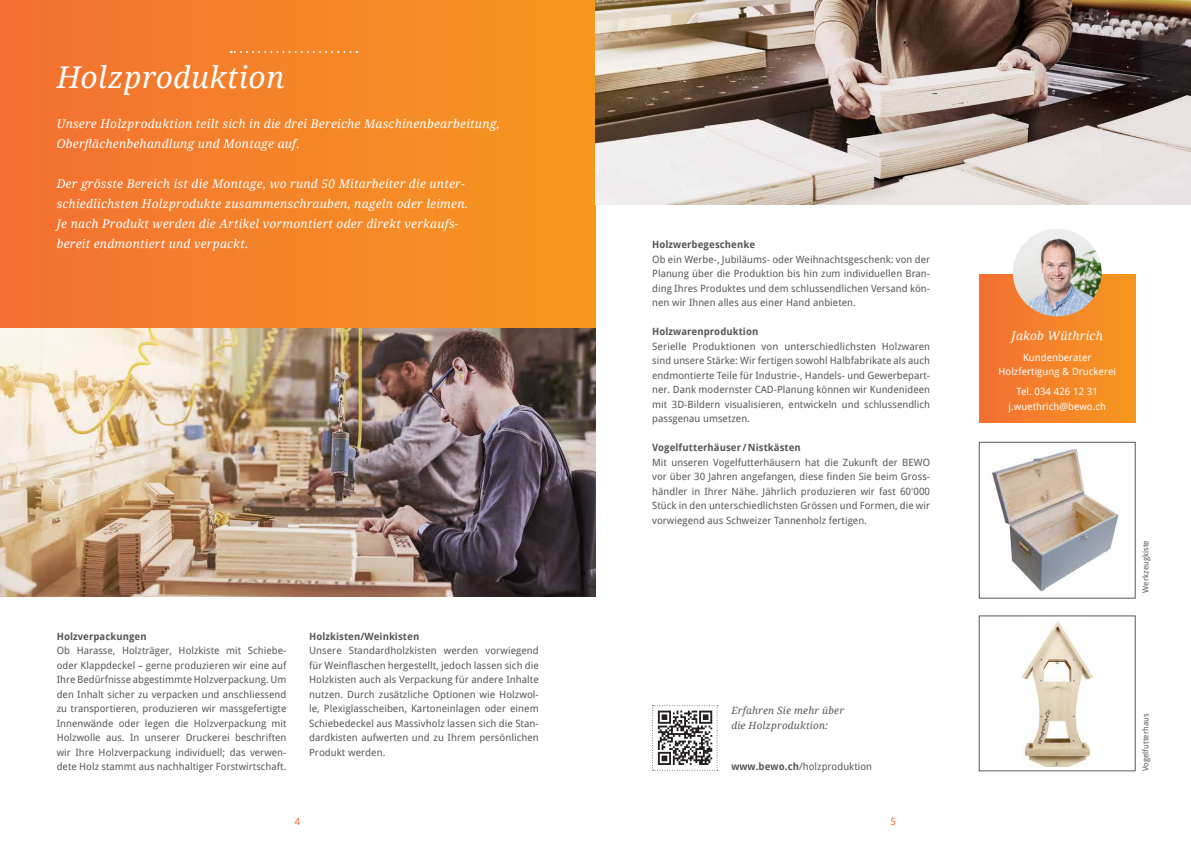
<style>
.page{position:relative;width:1191px;height:842px;background:#fff}
.page>*{position:absolute;margin:0;border:0;box-sizing:border-box;transform-origin:0 0}
.t1{font:italic 30px "Droid Serif";letter-spacing:.02em;color:#fff}
.t2{font:italic 12px/20px "Droid Serif";letter-spacing:.02em;color:#fff}
.t3{font:10px/14.5px "Droid Sans";letter-spacing:.005em;color:#57585a;text-align:justify}
.t4{font:700 10px "Droid Sans";letter-spacing:.005em;color:#57585a}
.t5{font:10px/14.5px "Droid Sans";letter-spacing:.005em;color:#fff;text-align:center}
.t6{font:italic 10px/14.5px "Droid Serif";letter-spacing:.02em;color:#57585a}
.t7{font:10px "Droid Sans";color:#f36e31}
.t8{font:8px "Droid Sans";letter-spacing:.005em;color:#57585a}
.s1{font-weight:700}
</style>
<div class="page">
<img style="left:992px;top:449px;width:127px;height:143px">
<div style="left:979px;top:442px;width:156px;height:156px;border:1px solid #57585a"></div>
<img style="left:1022px;top:621px;width:70px;height:145px">
<div style="left:0;top:0;width:595px;height:346px;background:linear-gradient(to right,#f37033,#f6981e)"></div>
<svg style="left:231px;top:51px;width:119px;height:2px"></svg>
<img style="left:0;top:328px;width:595px;height:268px">
<div style="left:979px;top:274px;width:156px;height:148px;background:linear-gradient(to right,#f36f33,#f6981e)"></div>
<img style="left:1013px;top:229px;width:88px;height:87px">
<img style="left:595px;top:0;width:596px;height:205px">
<svg style="left:652px;top:705px;width:66px;height:66px"></svg>
<h1 class="t1" style="left:57px;top:57px;width:229px">Holzproduktion</h1>
<p class="t2" style="left:57px;top:114px;width:444px">Unsere Holzproduktion teilt sich in die drei Bereiche Maschinenbearbeitung,<br>Oberflächenbehandlung und Montage auf.</p>
<p class="t2" style="left:57px;top:174px;width:413px">Der grösste Bereich ist die Montage, wo rund 50 Mitarbeiter die unter&shy;schiedlichsten Holzprodukte zusammenschrauben, nageln oder leimen.<br>Je nach Produkt werden die Artikel vormontiert oder direkt verkaufs&shy;bereit endmontiert und verpackt.</p>
<p class="t4" style="left:57px;top:630px;width:91px">Holzverpackungen</p>
<p class="t3" style="left:57px;top:643px;width:231px">Ob Harasse, Holzträger, Holzkiste mit Schiebe&shy;oder Klappdeckel – gerne produzieren wir eine auf Ihre Bedürfnisse abgestimmte Holzverpackung. Um den Inhalt sicher zu verpacken und anschliessend zu transportieren, produzieren wir massgefertigte Innenwände oder legen die Holzverpackung mit Holzwolle aus. In unserer Druckerei beschriften wir Ihre Holzverpackung individuell; das verwen&shy;dete Holz stammt aus nachhaltiger Forstwirtschaft.</p>
<p class="t4" style="left:309px;top:630px;width:112px">Holzkisten/Weinkisten</p>
<p class="t3" style="left:309px;top:643px;width:231px">Unsere Standardholzkisten werden vorwiegend für Weinflaschen hergestellt, jedoch lassen sich die Holzkisten auch als Verpackung für andere Inhalte nutzen. Durch zusätzliche Optionen wie Holzwol&shy;le, Plexiglasscheiben, Kartoneinlagen oder einem Schiebedeckel aus Massivholz lassen sich die Stan&shy;dardkisten aufwerten und zu Ihrem persönlichen Produkt werden.</p>
<p class="t4" style="left:652px;top:239px;width:104px">Holzwerbegeschenke</p>
<p class="t3" style="left:652px;top:252px;width:279px">Ob ein Werbe-, Jubiläums- oder Weihnachtsgeschenk: von der Planung über die Produktion bis hin zum individuellen Bran&shy;ding Ihres Produktes und dem schlussendlichen Versand kön&shy;nen wir Ihnen alles aus einer Hand anbieten.</p>
<p class="t4" style="left:652px;top:326px;width:108px">Holzwarenproduktion</p>
<p class="t3" style="left:652px;top:339px;width:279px">Serielle Produktionen von unterschiedlichsten Holzwaren sind unsere Stärke: Wir fertigen sowohl Halbfabrikate als auch endmontierte Teile für Industrie-, Handels- und Gewerbepart&shy;ner. Dank modernster CAD-Planung können wir Kundenideen mit 3D-Bildern visualisieren, entwickeln und schlussendlich passgenau umsetzen.</p>
<p class="t4" style="left:652px;top:442px;width:150px">Vogelfutterhäuser /Nistkästen</p>
<p class="t3" style="left:652px;top:455px;width:279px">Mit unseren Vogelfutterhäusern hat die Zukunft der BEWO vor über 30 Jahren angefangen, diese finden Sie beim Gross&shy;händler in Ihrer Nähe. Jährlich produzieren wir fast 60'000<br>Stück in den unterschiedlichsten Grössen und Formen, die wir vorwiegend aus Schweizer Tannenholz fertigen.</p>
<p class="t6" style="left:731px;top:703px;width:114px">Erfahren Sie mehr über die Holzproduktion:</p>
<p class="t3" style="left:731px;top:759px;width:142px"><span class="s1">www.bewo.ch</span>/holzproduktion</p>
<p class="t7" style="left:295px;top:815px;width:7px">4</p>
<p class="t7" style="left:890px;top:815px;width:7px">5</p>
<p class="t2" style="left:1011px;top:326px;width:93px">Jakob Wüthrich</p>
<p class="t5" style="left:998px;top:350px;width:119px">Kundenberater<br>Holzfertigung &amp; Druckerei</p>
<p class="t5" style="left:1008px;top:385px;width:99px">Tel. 034 426 12 31 j.wuethrich@bewo.ch</p>
<p class="t8" style="left:1141px;top:592px;width:54px;rotate:-90deg">Werkzeugkiste</p>
<p class="t8" style="left:1141px;top:771px;width:59px;rotate:-90deg">Vogelfutterhaus</p>
</div>
